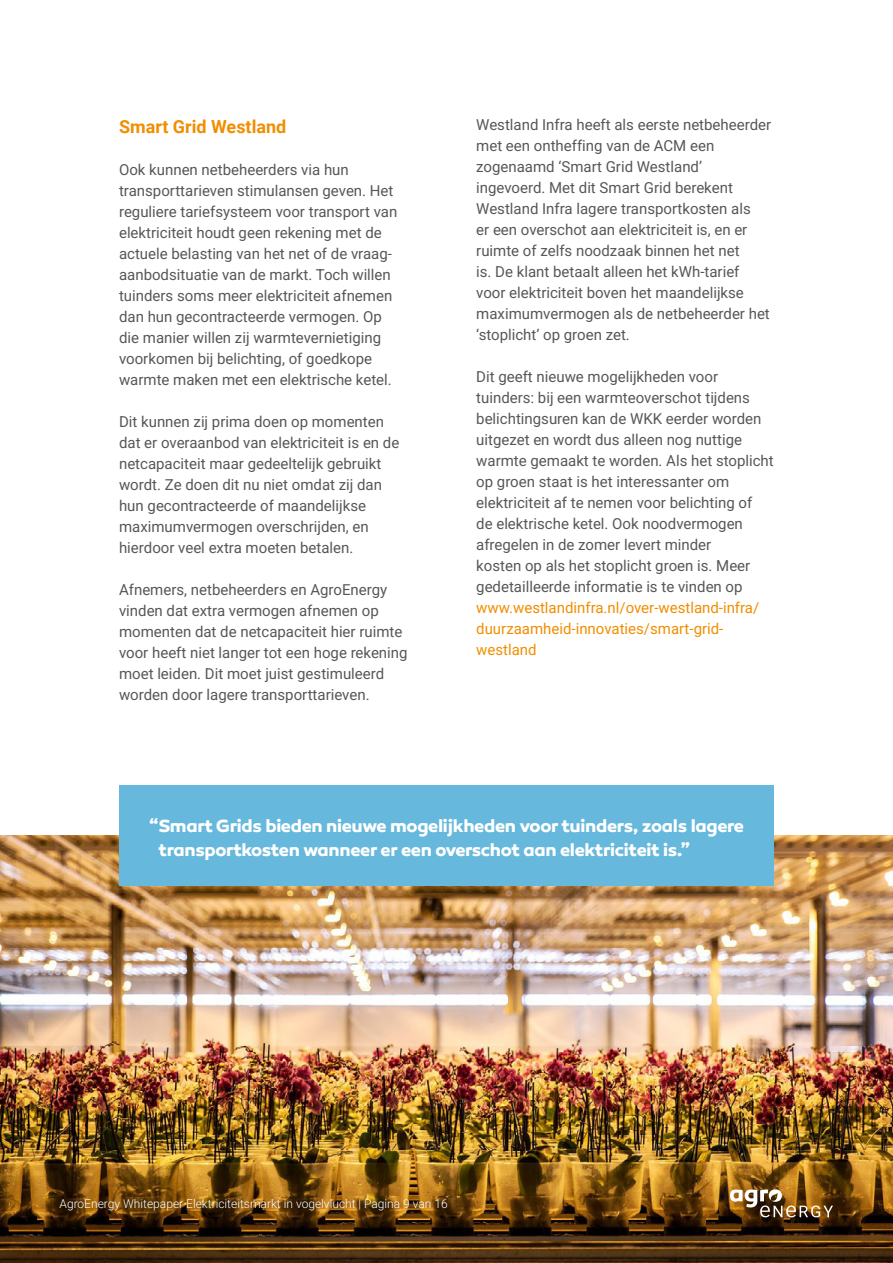
<style>
.page{position:relative;width:893px;height:1263px;background:#fff}
.page>*{position:absolute;margin:0;border:0;box-sizing:border-box;transform-origin:0 0}
.t1{font:700 18px/24px "Canaro W00";letter-spacing:-.02em;color:#fff}
.t2{font:700 18px "Roboto";color:#f18e00}
.t3{font:15px/21px "Roboto";color:#575757}
.t4{font:15px/21px "Roboto";color:#f18e00}
.t5{font:12px "Roboto";color:#fff}
</style>
<div class="page">
<img style="left:0;top:835px;width:893px;height:428px">
<div style="left:119px;top:784px;width:655px;height:101px;background:#66b8dc"></div>
<img style="left:730px;top:1189px;width:103px;height:28px">
<p class="t2" style="left:119px;top:114px;width:169px">Smart Grid Westland</p>
<p class="t3" style="left:119px;top:158px;width:280px">Ook kunnen netbeheerders via hun transporttarieven stimulansen geven. Het reguliere tariefsysteem voor transport van elektriciteit houdt geen rekening met de actuele belasting van het net of de vraag&shy;aanbodsituatie van de markt. Toch willen tuinders soms meer elektriciteit afnemen dan hun gecontracteerde vermogen. Op die manier willen zij warmtevernietiging voorkomen bij belichting, of goedkope warmte maken met een elektrische ketel.</p>
<p class="t3" style="left:119px;top:410px;width:282px">Dit kunnen zij prima doen op momenten dat er overaanbod van elektriciteit is en de netcapaciteit maar gedeeltelijk gebruikt wordt. Ze doen dit nu niet omdat zij dan hun gecontracteerde of maandelijkse maximumvermogen overschrijden, en hierdoor veel extra moeten betalen.</p>
<p class="t3" style="left:119px;top:578px;width:290px">Afnemers, netbeheerders en AgroEnergy vinden dat extra vermogen afnemen op momenten dat de netcapaciteit hier ruimte voor heeft niet langer tot een hoge rekening moet leiden. Dit moet juist gestimuleerd worden door lagere transporttarieven.</p>
<p class="t3" style="left:476px;top:114px;width:296px">Westland Infra heeft als eerste netbeheerder met een ontheffing van de ACM een zogenaamd ‘Smart Grid Westland’ ingevoerd. Met dit Smart Grid berekent Westland Infra lagere transportkosten als<br>er een overschot aan elektriciteit is, en er ruimte of zelfs noodzaak binnen het net<br>is. De klant betaalt alleen het kWh-tarief voor elektriciteit boven het maandelijkse maximumvermogen als de netbeheerder het ‘stoplicht’ op groen zet.</p>
<p class="t3" style="left:476px;top:366px;width:299px">Dit geeft nieuwe mogelijkheden voor tuinders: bij een warmteoverschot tijdens belichtingsuren kan de WKK eerder worden uitgezet en wordt dus alleen nog nuttige warmte gemaakt te worden. Als het stoplicht op groen staat is het interessanter om elektriciteit af te nemen voor belichting of<br>de elektrische ketel. Ook noodvermogen afregelen in de zomer levert minder<br>kosten op als het stoplicht groen is. Meer gedetailleerde informatie is te vinden op</p>
<p class="t4" style="left:476px;top:597px;width:285px">www.westlandinfra.nl/over-westland-infra/ duurzaamheid-innovaties/smart-grid&shy;westland</p>
<p class="t1" style="left:159px;top:813px;width:587px;text-indent:-10px">“Smart Grids bieden nieuwe mogelijkheden voor tuinders, zoals lagere transportkosten wanneer er een overschot aan elektriciteit is.”</p>
<p class="t5" style="left:60px;top:1195px;width:390px">AgroEnergy Whitepaper Elektriciteitsmarkt in vogelvlucht | Pagina 9 van 16</p>
</div>
